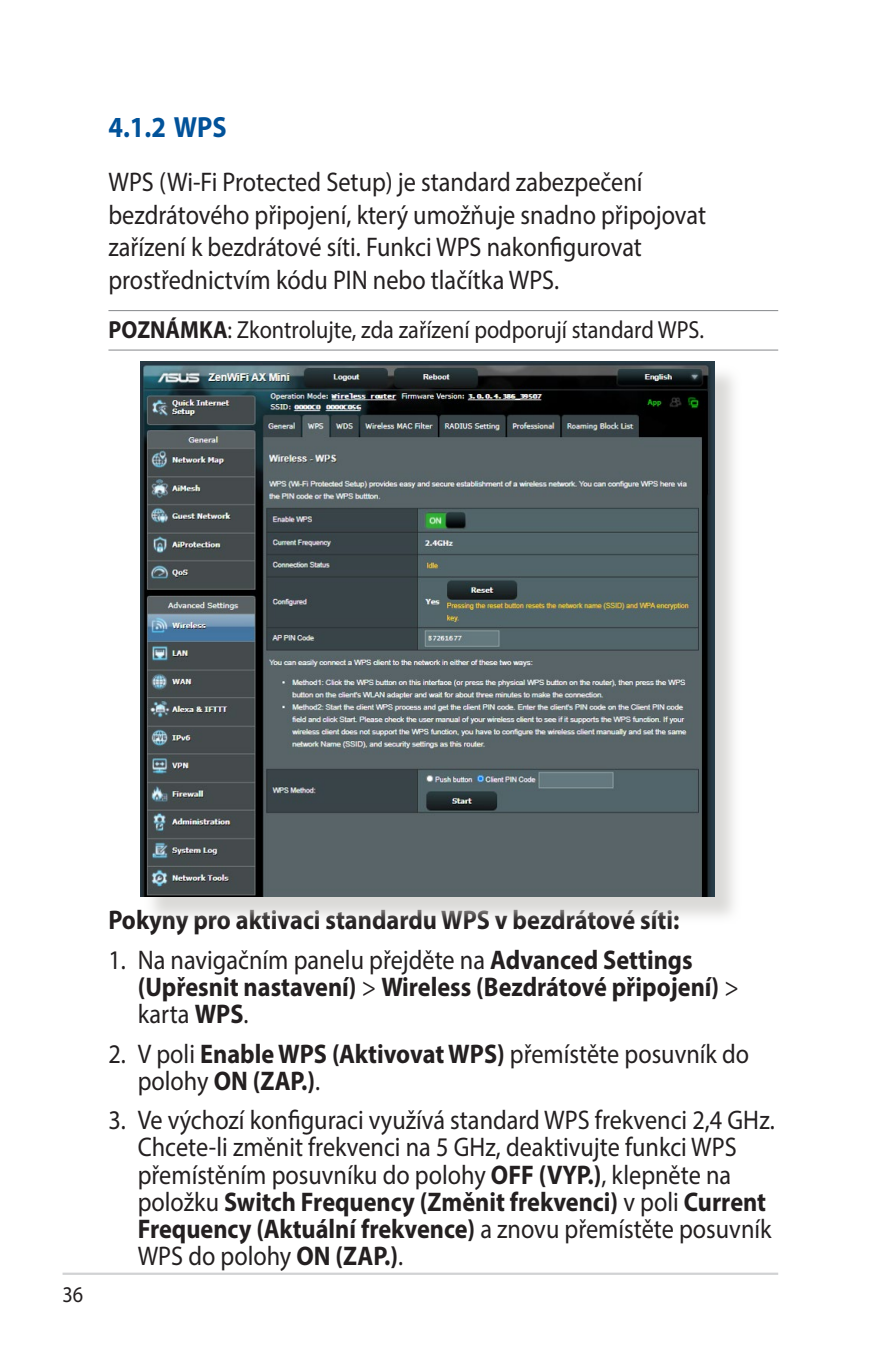
<style>
.page{position:relative;width:893px;height:1346px;background:#fff}
.page>*{position:absolute;margin:0;border:0;box-sizing:border-box;transform-origin:0 0}
.WL_Header_2{font:700 29.25px "Myriad Pro";color:#01529a;scale:.9 1}
.WL_Body_Text_-_List{font:27px/27px "Myriad Pro";color:#231f20;scale:.9 1}
.WL_Body_Text{font:27px/32.4px "Myriad Pro";color:#231f20;scale:.9 1}
.WL_Body_Text_-_List-2{font:700 27px/27px "Myriad Pro";color:#231f20;scale:.9 1}
.WL_Message{font:24.75px "Myriad Pro";color:#231f20;scale:.9 1}
.t1{font:22.5px "Myriad Pro";color:#231f20;scale:.9 1}
.s1{font-weight:700}
.s2{font-weight:400}
</style>
<div class="page">
<hr style="left:63px;top:1272px;width:715px;height:3px;background:#d1d2d4">
<hr style="left:108px;top:310px;width:670px;height:1px;background:#939598">
<hr style="left:108px;top:349px;width:670px;height:2px;background:#939598">
<div style="left:144px;top:365px;width:598px;height:560px;background:#cfcecb;opacity:.75"></div>
<img style="left:140px;top:362px;width:574px;height:535px">
<p class="WL_Header_2" style="left:108px;top:108px;width:133px">4.1.2 WPS</p>
<p class="WL_Body_Text" style="left:108px;top:166px;width:666px">WPS (Wi-Fi Protected Setup) je standard zabezpečení bezdrátového připojení, který umožňuje snadno připojovat zařízení k bezdrátové síti. Funkci WPS nakonfigurovat prostřednictvím kódu PIN nebo tlačítka WPS.</p>
<p class="WL_Message" style="left:108px;top:314px;width:663px"><span class="s1">POZNÁMKA</span>: Zkontrolujte, zda zařízení podporují standard WPS.</p>
<p class="t1" style="left:63px;top:1281px;width:25px">36</p>
<p class="WL_Body_Text_-_List-2" style="left:108px;top:905px;width:636px">Pokyny pro aktivaci standardu WPS v bezdrátové síti:</p>
<p class="WL_Body_Text_-_List-2" style="left:138px;top:945px;width:669px;text-indent:-29px"><span class="s2">1. Na navigačním panelu přejděte na</span> Advanced Settings (Upřesnit nastavení) <span class="s2">&gt;</span> Wireless (Bezdrátové připojení) <span class="s2">&gt; karta</span> WPS<span class="s2">.</span></p>
<p class="WL_Body_Text_-_List" style="left:138px;top:1039px;width:681px;text-indent:-29px">2. V poli <span class="s1">Enable WPS (Aktivovat WPS)</span> přemístěte posuvník do polohy <span class="s1">ON (ZAP.)</span>.</p>
<p class="WL_Body_Text_-_List" style="left:138px;top:1106px;width:709px;text-indent:-29px">3. Ve výchozí konfiguraci využívá standard WPS frekvenci 2,4 GHz.<br>Chcete-li změnit frekvenci na 5 GHz, deaktivujte funkci WPS přemístěním posuvníku do polohy <span class="s1">OFF (VYP.)</span>, klepněte na položku <span class="s1">Switch Frequency (Změnit frekvenci)</span> v poli <span class="s1">Current Frequency (Aktuální frekvence)</span> a znovu přemístěte posuvník WPS do polohy <span class="s1">ON (ZAP.)</span>.</p>
</div>
